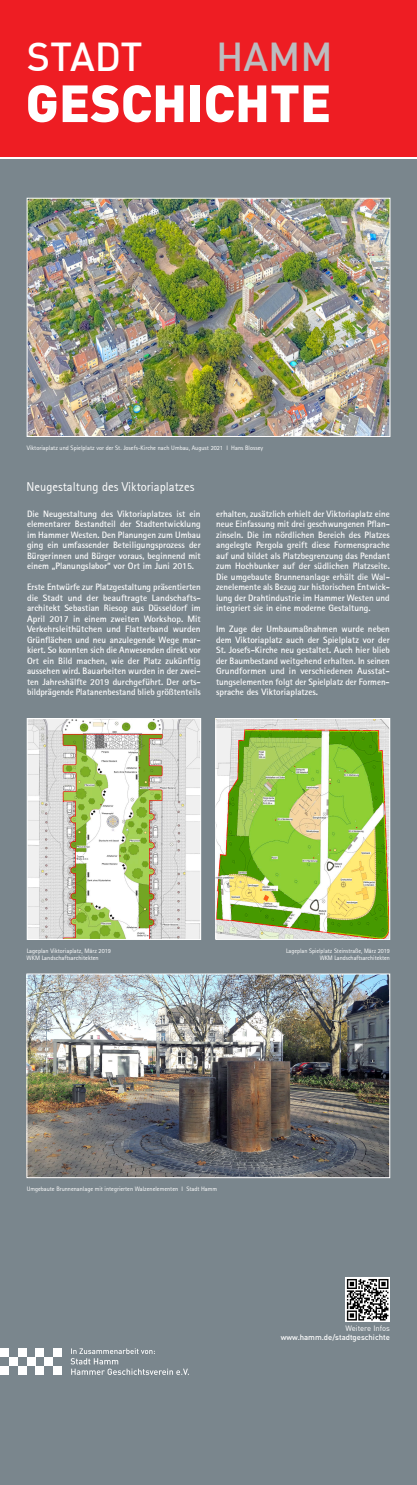
<style>
.page{position:relative;width:417px;height:1485px;background:#fff}
.page>*{position:absolute;margin:0;border:0;box-sizing:border-box;transform-origin:0 0}
.t1{font:900 51.45px "DIN";color:#fff}
.t2{font:500 39.55px "DIN";letter-spacing:-.01em;color:#fff}
.t3{font:500 39.55px "DIN";color:#bcbdc0}
.t4{font:12.6px "Agfa Rotis Sans Serif";color:#fff}
.t5{font:700 9.1px/10.5px "Agfa Rotis Sans Serif";color:#fff;text-align:justify}
.t6{font:500 7.7px "DIN";color:#fff}
.t7{font:7.7px "DIN";color:#fff}
.t8{font:6.3px/7.6px "Agfa Rotis Sans Serif";color:#fff}
</style>
<div class="page">
<div style="left:0;top:156px;width:417px;height:1329px;background:#7a868d"></div>
<img style="left:29px;top:200px;width:359px;height:235px">
<div style="left:27px;top:198px;width:363px;height:239px;border:1px solid #fff"></div>
<img style="left:29px;top:976px;width:359px;height:199px">
<div style="left:27px;top:974px;width:363px;height:203px;border:1px solid #fff"></div>
<div style="left:0;top:0;width:417px;height:157px;background:#ee1d23"></div>
<div style="left:0;top:1348px;width:9px;height:9px;background:#fff"></div>
<div style="left:18px;top:1348px;width:9px;height:9px;background:#fff"></div>
<div style="left:35px;top:1348px;width:9px;height:9px;background:#fff"></div>
<div style="left:53px;top:1348px;width:9px;height:9px;background:#fff"></div>
<div style="left:44px;top:1357px;width:9px;height:9px;background:#fff"></div>
<div style="left:9px;top:1357px;width:9px;height:9px;background:#fff"></div>
<div style="left:27px;top:1357px;width:8px;height:9px;background:#fff"></div>
<div style="left:0;top:1366px;width:9px;height:9px;background:#fff"></div>
<div style="left:18px;top:1366px;width:9px;height:9px;background:#fff"></div>
<div style="left:35px;top:1366px;width:9px;height:9px;background:#fff"></div>
<div style="left:53px;top:1366px;width:9px;height:9px;background:#fff"></div>
<svg style="left:71px;top:1348px;width:118px;height:26px"></svg>
<img style="left:29px;top:720px;width:170px;height:217px">
<div style="left:27px;top:718px;width:174px;height:221px;border:1px solid #fff"></div>
<hr style="left:0;top:157px;width:417px;height:1px;background:#fff">
<img style="left:217px;top:720px;width:171px;height:217px">
<div style="left:215px;top:718px;width:175px;height:221px;border:1px solid #fff"></div>
<svg style="left:345px;top:1277px;width:45px;height:45px"></svg>
<svg style="left:347px;top:1279px;width:41px;height:41px;background:#797979"></svg>
<h2 class="t2" style="left:27px;top:32px;width:117px">STADT</h2>
<h2 class="t3" style="left:216px;top:32px;width:118px">HAMM</h2>
<h1 class="t1" style="left:26px;top:69px;width:307px">GESCHICHTE</h1>
<p class="t8" style="left:27px;top:444px;width:238px">Viktoriaplatz und Spielplatz vor der St. Josefs-Kirche nach Umbau, August 2021 I Hans Blossey</p>
<h3 class="t4" style="left:27px;top:479px;width:169px">Neugestaltung des Viktoriaplatzes</h3>
<p class="t5" style="left:27px;top:508px;width:175px">Die Neugestaltung des Viktoriaplatzes ist ein elementarer Bestandteil der Stadtentwicklung im Hammer Westen. Den Planungen zum Umbau ging ein umfassender Beteiligungsprozess der Bürgerinnen und Bürger voraus, beginnend mit einem „Planungslabor“ vor Ort im Juni 2015.</p>
<p class="t5" style="left:27px;top:581px;width:175px">Erste Entwürfe zur Platzgestaltung präsentierten die Stadt und der beauftragte Landschafts&shy;architekt Sebastian Riesop aus Düsseldorf im April 2017 in einem zweiten Workshop. Mit Verkehrsleithütchen und Flatterband wurden Grünflächen und neu anzulegende Wege mar&shy;kiert. So konnten sich die Anwesenden direkt vor Ort ein Bild machen, wie der Platz zukünftig aussehen wird. Bauarbeiten wurden in der zwei&shy;ten Jahreshälfte 2019 durchgeführt. Der orts&shy;bildprägende Platanenbestand blieb größtenteils</p>
<p class="t5" style="left:216px;top:508px;width:175px">erhalten, zusätzlich erhielt der Viktoriaplatz eine neue Einfassung mit drei geschwungenen Pflan&shy;zinseln. Die im nördlichen Bereich des Platzes angelegte Pergola greift diese Formensprache auf und bildet als Platzbegrenzung das Pendant zum Hochbunker auf der südlichen Platzseite.<br>Die umgebaute Brunnenanlage erhält die Wal&shy;zenelemente als Bezug zur historischen Entwick&shy;lung der Drahtindustrie im Hammer Westen und integriert sie in eine moderne Gestaltung.</p>
<p class="t5" style="left:216px;top:623px;width:175px">Im Zuge der Umbaumaßnahmen wurde neben dem Viktoriaplatz auch der Spielplatz vor der St. Josefs-Kirche neu gestaltet. Auch hier blieb der Baumbestand weitgehend erhalten. In seinen Grundformen und in verschiedenen Ausstat&shy;tungselementen folgt der Spielplatz der Formen&shy;sprache des Viktoriaplatzes.</p>
<p class="t8" style="left:26px;top:946px;width:86px">Lageplan Viktoriaplatz, März 2019<br>WKM Landschaftsarchitekten</p>
<p class="t8" style="left:286px;top:946px;width:105px;text-align:right">Lageplan Spielplatz Steinstraße, März 2019<br>WKM Landschaftsarchitekten</p>
<p class="t8" style="left:27px;top:1184px;width:192px">Umgebaute Brunnenanlage mit integrierten Walzenelementen I Stadt Hamm</p>
<p class="t7" style="left:345px;top:1323px;width:46px">Weitere Infos</p>
<p class="t6" style="left:281px;top:1332px;width:110px">www.hamm.de/stadtgeschichte</p>
</div>
